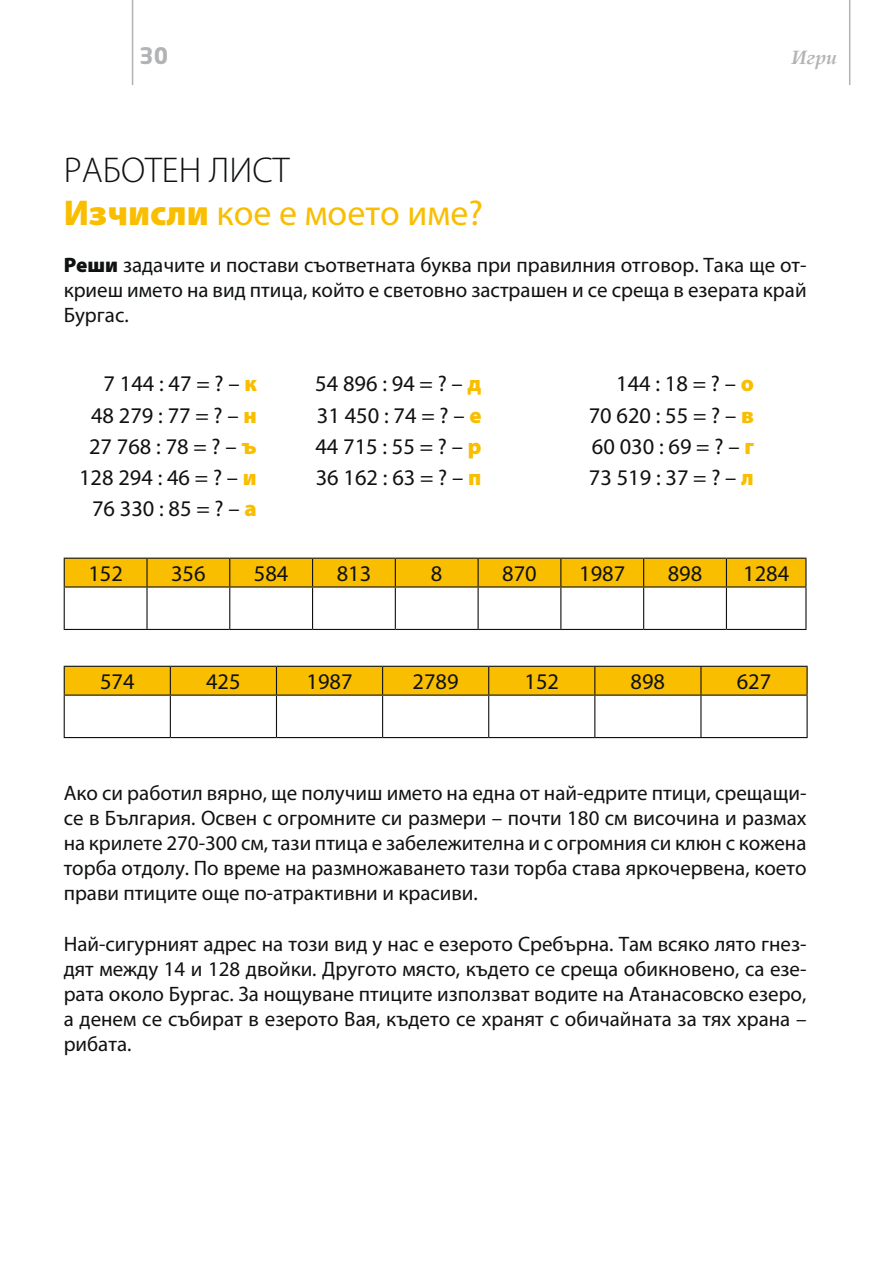
<style>
.page{position:relative;width:893px;height:1263px;background:#fff}
.page>*{position:absolute;margin:0;border:0;box-sizing:border-box;transform-origin:0 0}
.t1{font:36px/43.2px "Myriad Pro";color:#f9be00}
.t2{font:22.5px "Myriad Pro";color:#101111}
.t3{font:700 22.5px "Neo Sans Pro";color:#b1b3b4}
.t4{font:21px/25.2px "Myriad Pro";color:#101111;text-align:justify}
.t5{font:italic 700 19.5px "SP Palette";color:#b1b3b4}
.s1{font-weight:300;color:#101111}
.s2{font-weight:900}
.s3{font-weight:900;color:#f9be00}
</style>
<div class="page">
<div style="left:64px;top:558px;width:742px;height:28px;background:#f9be00"></div>
<hr style="left:64px;top:586px;width:83px;height:1px;background:#101111">
<hr style="left:64px;top:587px;width:1px;height:42px;background:#101111">
<hr style="left:147px;top:586px;width:83px;height:1px;background:#101111">
<hr style="left:146px;top:587px;width:2px;height:42px;background:#101111">
<hr style="left:230px;top:586px;width:83px;height:1px;background:#101111">
<hr style="left:229px;top:587px;width:1px;height:42px;background:#101111">
<hr style="left:313px;top:586px;width:82px;height:1px;background:#101111">
<hr style="left:312px;top:587px;width:1px;height:42px;background:#101111">
<hr style="left:395px;top:586px;width:83px;height:1px;background:#101111">
<hr style="left:395px;top:587px;width:1px;height:42px;background:#101111">
<hr style="left:478px;top:586px;width:83px;height:1px;background:#101111">
<hr style="left:478px;top:587px;width:1px;height:42px;background:#101111">
<hr style="left:561px;top:586px;width:83px;height:1px;background:#101111">
<hr style="left:560px;top:587px;width:1px;height:42px;background:#101111">
<hr style="left:644px;top:586px;width:82px;height:1px;background:#101111">
<hr style="left:643px;top:587px;width:1px;height:42px;background:#101111">
<hr style="left:726px;top:586px;width:80px;height:1px;background:#101111">
<hr style="left:726px;top:587px;width:1px;height:42px;background:#101111">
<hr style="left:805px;top:587px;width:1px;height:42px;background:#101111">
<hr style="left:64px;top:629px;width:83px;height:1px;background:#101111">
<hr style="left:147px;top:629px;width:83px;height:1px;background:#101111">
<hr style="left:230px;top:629px;width:83px;height:1px;background:#101111">
<hr style="left:313px;top:629px;width:82px;height:1px;background:#101111">
<hr style="left:395px;top:629px;width:83px;height:1px;background:#101111">
<hr style="left:478px;top:629px;width:83px;height:1px;background:#101111">
<hr style="left:561px;top:629px;width:83px;height:1px;background:#101111">
<hr style="left:644px;top:629px;width:82px;height:1px;background:#101111">
<hr style="left:726px;top:629px;width:80px;height:1px;background:#101111">
<hr style="left:701px;top:666px;width:107px;height:1px;background:#101111">
<div style="left:64px;top:666px;width:743px;height:28px;background:#f9be00"></div>
<hr style="left:806px;top:667px;width:2px;height:27px;background:#101111">
<hr style="left:64px;top:694px;width:106px;height:2px;background:#101111">
<hr style="left:64px;top:696px;width:1px;height:41px;background:#101111">
<hr style="left:170px;top:694px;width:106px;height:2px;background:#101111">
<hr style="left:170px;top:696px;width:1px;height:41px;background:#101111">
<hr style="left:276px;top:694px;width:107px;height:2px;background:#101111">
<hr style="left:276px;top:696px;width:1px;height:41px;background:#101111">
<hr style="left:383px;top:694px;width:106px;height:2px;background:#101111">
<hr style="left:382px;top:696px;width:1px;height:41px;background:#101111">
<hr style="left:489px;top:694px;width:106px;height:2px;background:#101111">
<hr style="left:488px;top:696px;width:1px;height:41px;background:#101111">
<hr style="left:595px;top:694px;width:106px;height:2px;background:#101111">
<hr style="left:594px;top:696px;width:1px;height:41px;background:#101111">
<hr style="left:701px;top:694px;width:107px;height:2px;background:#101111">
<hr style="left:700px;top:696px;width:1px;height:41px;background:#101111">
<hr style="left:806px;top:696px;width:2px;height:41px;background:#101111">
<hr style="left:64px;top:737px;width:106px;height:1px;background:#101111">
<hr style="left:170px;top:737px;width:106px;height:1px;background:#101111">
<hr style="left:276px;top:737px;width:107px;height:1px;background:#101111">
<hr style="left:383px;top:737px;width:106px;height:1px;background:#101111">
<hr style="left:489px;top:737px;width:106px;height:1px;background:#101111">
<hr style="left:595px;top:737px;width:106px;height:1px;background:#101111">
<hr style="left:701px;top:737px;width:107px;height:1px;background:#101111">
<hr style="left:132px;top:0;width:1px;height:85px;background:#b1b3b4">
<hr style="left:849px;top:0;width:1px;height:85px;background:#b1b3b4">
<p class="t3" style="left:139px;top:41px;width:31px">30</p>
<p class="t5" style="left:791px;top:46px;width:47px">Игри</p>
<h1 class="t1" style="left:64px;top:151px;width:421px"><span class="s1">РАБОТЕН ЛИСТ<br></span><span class="s2">Изчисли</span> кое е моето име?</h1>
<p class="t4" style="left:64px;top:254px;width:744px"><span class="s2">Реши</span> задачите и постави съответната буква при правилния отговор. Така ще от&shy;криеш името на вид птица, който е световно застрашен и се среща в езерата край Бургас.</p>
<p class="t2" style="left:104px;top:375px;width:155px">7 144 : 47 = ? – <span class="s3">к</span></p>
<p class="t2" style="left:315px;top:375px;width:168px">54 896 : 94 = ? – <span class="s3">д</span></p>
<p class="t2" style="left:616px;top:375px;width:139px">144 : 18 = ? – <span class="s3">о</span></p>
<p class="t2" style="left:91px;top:406px;width:167px">48 279 : 77 = ? – <span class="s3">н</span></p>
<p class="t2" style="left:317px;top:406px;width:166px">31 450 : 74 = ? – <span class="s3">е</span></p>
<p class="t2" style="left:589px;top:406px;width:167px">70 620 : 55 = ? – <span class="s3">в</span></p>
<p class="t2" style="left:89px;top:437px;width:169px">27 768 : 78 = ? – <span class="s3">ъ</span></p>
<p class="t2" style="left:315px;top:437px;width:168px">44 715 : 55 = ? – <span class="s3">р</span></p>
<p class="t2" style="left:592px;top:437px;width:164px">60 030 : 69 = ? – <span class="s3">г</span></p>
<p class="t2" style="left:79px;top:469px;width:179px">128 294 : 46 = ? – <span class="s3">и</span></p>
<p class="t2" style="left:316px;top:469px;width:167px">36 162 : 63 = ? – <span class="s3">п</span></p>
<p class="t2" style="left:589px;top:469px;width:167px">73 519 : 37 = ? – <span class="s3">л</span></p>
<p class="t2" style="left:92px;top:500px;width:166px">76 330 : 85 = ? – <span class="s3">а</span></p>
<p class="t2" style="left:88px;top:565px;width:36px">152</p>
<p class="t2" style="left:171px;top:565px;width:36px">356</p>
<p class="t2" style="left:254px;top:565px;width:36px">584</p>
<p class="t2" style="left:337px;top:565px;width:36px">813</p>
<p class="t2" style="left:431px;top:565px;width:13px">8</p>
<p class="t2" style="left:502px;top:565px;width:36px">870</p>
<p class="t2" style="left:579px;top:565px;width:48px">1987</p>
<p class="t2" style="left:668px;top:565px;width:36px">898</p>
<p class="t2" style="left:743px;top:565px;width:48px">1284</p>
<p class="t2" style="left:100px;top:673px;width:36px">574</p>
<p class="t2" style="left:206px;top:673px;width:36px">425</p>
<p class="t2" style="left:306px;top:673px;width:48px">1987</p>
<p class="t2" style="left:413px;top:673px;width:48px">2789</p>
<p class="t2" style="left:524px;top:673px;width:36px">152</p>
<p class="t2" style="left:631px;top:673px;width:36px">898</p>
<p class="t2" style="left:737px;top:673px;width:36px">627</p>
<p class="t4" style="left:64px;top:782px;width:744px">Ако си работил вярно, ще получиш името на една от най-едрите птици, срещащи&shy;се в България. Освен с огромните си размери – почти 180 см височина и размах на крилете 270-300 см, тази птица е забележителна и с огромния си клюн с кожена торба отдолу. По време на размножаването тази торба става яркочервена, което прави птиците още по-атрактивни и красиви.</p>
<p class="t4" style="left:64px;top:933px;width:744px">Най-сигурният адрес на този вид у нас е езерото Сребърна. Там всяко лято гнез&shy;дят между 14 и 128 двойки. Другото място, където се среща обикновено, са езе&shy;рата около Бургас. За нощуване птиците използват водите на Атанасовско езеро, а денем се събират в езерото Вая, където се хранят с обичайната за тях храна – рибата.</p>
</div>
